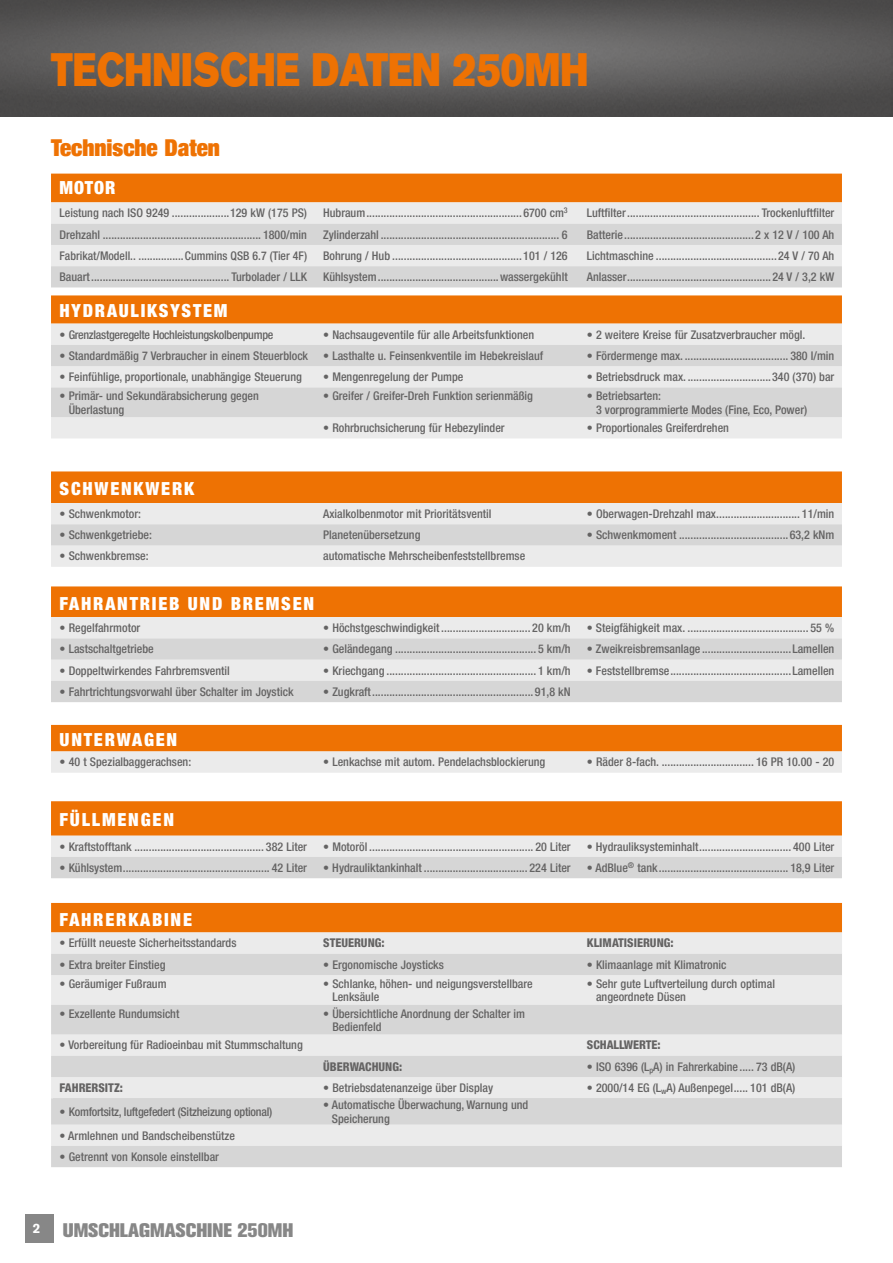
<style>
.page{position:relative;width:893px;height:1263px;background:#fff}
.page>*{position:absolute;margin:0;border:0;box-sizing:border-box;transform-origin:0 0}
.t1{font:46.5px "Akzidenz Grotesk BQ Super";color:#ee7203;scale:.8 1}
.t2{font:900 condensed 23.25px "Helvetica Neue LT Com";color:#ee7203}
.t3{font:800 19.5px "Akzidenz Grotesk BQ";color:#878787}
.t4{font:900 condensed 18px "Helvetica Neue LT Com";letter-spacing:.1em;color:#fff}
.t5{font:500 condensed 12px/13.5px "Helvetica Neue LT Com";color:#646363}
.t6{font:800 condensed 12px "Helvetica Neue LT Com";color:#646363}
.t7{font:500 condensed 12px "Helvetica Neue LT Com";letter-spacing:-.02em;color:#646363}
.t8{font:500 condensed 12px "Helvetica Neue LT Com";letter-spacing:-.025em;color:#646363}
</style>
<div class="page">
<div style="left:26px;top:1215px;width:28px;height:28px;background:#878787"></div>
<img style="left:0;top:0;width:893px;height:117px">
<div style="left:51px;top:174px;width:791px;height:28px;background:#ee7203"></div>
<div style="left:51px;top:202px;width:791px;height:22px;background:#ebebeb"></div>
<svg style="left:51px;top:224px;width:791px;height:63px;background:#ddd"></svg>
<div style="left:51px;top:471px;width:791px;height:32px;background:#ee7203"></div>
<div style="left:51px;top:503px;width:791px;height:64px;background:#ebebeb"></div>
<div style="left:51px;top:524px;width:791px;height:21px;background:#d6d6d6"></div>
<div style="left:51px;top:586px;width:791px;height:31px;background:#ee7203"></div>
<div style="left:51px;top:617px;width:791px;height:21px;background:#ebebeb"></div>
<svg style="left:51px;top:638px;width:791px;height:64px;background:#ddd"></svg>
<svg style="left:51px;top:725px;width:791px;height:48px;background:#eca96c"></svg>
<svg style="left:51px;top:801px;width:791px;height:77px;background:#e6af7e"></svg>
<div style="left:51px;top:903px;width:791px;height:29px;background:#ee7203"></div>
<div style="left:51px;top:932px;width:791px;height:22px;background:#ebebeb"></div>
<svg style="left:51px;top:954px;width:791px;height:213px;background:#dfdfdf"></svg>
<div style="left:51px;top:295px;width:791px;height:29px;background:#ee7203"></div>
<div style="left:51px;top:324px;width:791px;height:114px;background:#ebebeb"></div>
<svg style="left:51px;top:345px;width:791px;height:72px;background:#dcdcdc"></svg>
<h1 class="t1" style="left:51px;top:43px;width:673px">TECHNISCHE DATEN 250MH</h1>
<h2 class="t2" style="left:51px;top:132px;width:170px">Technische Daten</h2>
<h3 class="t4" style="left:60px;top:177px;width:57px">MOTOR</h3>
<p class="t5" style="left:60px;top:206px;width:249px">Leistung nach ISO 9249 ....................129 kW (175 PS)</p>
<p class="t5" style="left:323px;top:206px;width:246px">Hubraum...................................................... 6700 cm<sup>3</sup></p>
<p class="t5" style="left:587px;top:206px;width:249px">Luftfilter.............................................. Trockenluftfilter</p>
<p class="t5" style="left:60px;top:227px;width:249px">Drehzahl ....................................................... 1800/min</p>
<p class="t5" style="left:323px;top:227px;width:246px">Zylinderzahl .............................................................. 6</p>
<p class="t5" style="left:587px;top:227px;width:249px">Batterie.............................................2 x 12 V / 100 Ah</p>
<p class="t5" style="left:60px;top:249px;width:249px">Fabrikat/Modell.. ................Cummins QSB 6.7 (Tier 4F)</p>
<p class="t5" style="left:323px;top:249px;width:246px">Bohrung / Hub .............................................101 / 126</p>
<p class="t5" style="left:587px;top:249px;width:249px">Lichtmaschine ..........................................24 V / 70 Ah</p>
<p class="t5" style="left:60px;top:270px;width:249px">Bauart................................................ Turbolader / LLK</p>
<p class="t5" style="left:323px;top:270px;width:246px">Kühlsystem..........................................wassergekühlt</p>
<p class="t5" style="left:587px;top:270px;width:249px">Anlasser..................................................24 V / 3,2 kW</p>
<h3 class="t4" style="left:60px;top:300px;width:170px">HYDRAULIKSYSTEM</h3>
<p class="t8" style="left:60px;top:327px;width:215px">• Grenzlastgeregelte Hochleistungskolbenpumpe</p>
<p class="t5" style="left:323px;top:327px;width:212px">• Nachsaugeventile für alle Arbeitsfunktionen</p>
<p class="t5" style="left:587px;top:327px;width:220px">• 2 weitere Kreise für Zusatzverbraucher mögl.</p>
<p class="t5" style="left:60px;top:349px;width:250px">• Standardmäßig 7 Verbraucher in einem Steuerblock</p>
<p class="t5" style="left:323px;top:349px;width:221px">• Lasthalte u. Feinsenkventile im Hebekreislauf</p>
<p class="t5" style="left:587px;top:349px;width:249px">• Fördermenge max. .................................... 380 l/min</p>
<p class="t5" style="left:60px;top:370px;width:244px">• Feinfühlige, proportionale, unabhängige Steuerung</p>
<p class="t5" style="left:323px;top:370px;width:142px">• Mengenregelung der Pumpe</p>
<p class="t5" style="left:587px;top:370px;width:249px">• Betriebsdruck max. .............................340 (370) bar</p>
<p class="t5" style="left:69px;top:389px;width:192px;text-indent:-9px">• Primär- und Sekundärabsicherung gegen<br>Überlastung</p>
<p class="t5" style="left:323px;top:389px;width:211px">• Greifer / Greifer-Dreh Funktion serienmäßig</p>
<p class="t5" style="left:596px;top:389px;width:213px;text-indent:-9px">• Betriebsarten:<br>3 vorprogrammierte Modes (Fine, Eco, Power)</p>
<p class="t5" style="left:323px;top:421px;width:183px">• Rohrbruchsicherung für Hebezylinder</p>
<p class="t5" style="left:587px;top:421px;width:144px">• Proportionales Greiferdrehen</p>
<h3 class="t4" style="left:60px;top:478px;width:136px">SCHWENKWERK</h3>
<p class="t5" style="left:60px;top:507px;width:83px">• Schwenkmotor:</p>
<p class="t5" style="left:323px;top:507px;width:170px">Axialkolbenmotor mit Prioritätsventil</p>
<p class="t5" style="left:587px;top:507px;width:249px">• Oberwagen-Drehzahl max............................. 11/min</p>
<p class="t5" style="left:60px;top:528px;width:94px">• Schwenkgetriebe:</p>
<p class="t5" style="left:323px;top:528px;width:99px">Planetenübersetzung</p>
<p class="t5" style="left:587px;top:528px;width:249px">• Schwenkmoment ......................................63,2 kNm</p>
<p class="t5" style="left:60px;top:549px;width:90px">• Schwenkbremse:</p>
<p class="t5" style="left:323px;top:549px;width:204px">automatische Mehrscheibenfeststellbremse</p>
<h3 class="t4" style="left:60px;top:593px;width:256px">FAHRANTRIEB UND BREMSEN</h3>
<p class="t5" style="left:60px;top:621px;width:82px">• Regelfahrmotor</p>
<p class="t5" style="left:323px;top:621px;width:249px">• Höchstgeschwindigkeit ............................... 20 km/h</p>
<p class="t5" style="left:587px;top:621px;width:249px">• Steigfähigkeit max. .......................................... 55 %</p>
<p class="t5" style="left:60px;top:642px;width:96px">• Lastschaltgetriebe</p>
<p class="t5" style="left:323px;top:642px;width:249px">• Geländegang ................................................. 5 km/h</p>
<p class="t5" style="left:587px;top:642px;width:249px">• Zweikreisbremsanlage ...............................Lamellen</p>
<p class="t5" style="left:60px;top:663px;width:172px">• Doppeltwirkendes Fahrbremsventil</p>
<p class="t5" style="left:323px;top:663px;width:249px">• Kriechgang .................................................... 1 km/h</p>
<p class="t5" style="left:587px;top:663px;width:249px">• Feststellbremse..........................................Lamellen</p>
<p class="t5" style="left:60px;top:685px;width:236px">• Fahrtrichtungsvorwahl über Schalter im Joystick</p>
<p class="t5" style="left:323px;top:685px;width:249px">• Zugkraft........................................................ 91,8 kN</p>
<h3 class="t4" style="left:60px;top:729px;width:119px">UNTERWAGEN</h3>
<p class="t5" style="left:60px;top:755px;width:133px">• 40 t Spezialbaggerachsen:</p>
<p class="t5" style="left:323px;top:755px;width:224px">• Lenkachse mit autom. Pendelachsblockierung</p>
<p class="t5" style="left:587px;top:755px;width:249px">• Räder 8-fach. ................................ 16 PR 10.00 - 20</p>
<h3 class="t4" style="left:60px;top:809px;width:116px">FÜLLMENGEN</h3>
<p class="t5" style="left:60px;top:839px;width:249px">• Kraftstofftank ............................................. 382 Liter</p>
<p class="t5" style="left:323px;top:839px;width:249px">• Motoröl ......................................................... 20 Liter</p>
<p class="t5" style="left:587px;top:839px;width:249px">• Hydrauliksysteminhalt................................ 400 Liter</p>
<p class="t5" style="left:60px;top:861px;width:249px">• Kühlsystem................................................... 42 Liter</p>
<p class="t5" style="left:323px;top:861px;width:249px">• Hydrauliktankinhalt .................................... 224 Liter</p>
<p class="t5" style="left:587px;top:861px;width:249px">• AdBlue<sup>®</sup> tank............................................. 18,9 Liter</p>
<h3 class="t4" style="left:60px;top:908px;width:134px">FAHRERKABINE</h3>
<p class="t5" style="left:60px;top:936px;width:178px">• Erfüllt neueste Sicherheitsstandards</p>
<p class="t6" style="left:323px;top:936px;width:63px">STEUERUNG:</p>
<p class="t6" style="left:587px;top:936px;width:88px">KLIMATISIERUNG:</p>
<p class="t5" style="left:60px;top:957px;width:108px">• Extra breiter Einstieg</p>
<p class="t5" style="left:323px;top:957px;width:122px">• Ergonomische Joysticks</p>
<p class="t5" style="left:587px;top:957px;width:141px">• Klimaanlage mit Klimatronic</p>
<p class="t5" style="left:60px;top:977px;width:109px">• Geräumiger Fußraum</p>
<p class="t5" style="left:332px;top:977px;width:202px;text-indent:-9px">• Schlanke, höhen- und neigungsverstellbare<br>Lenksäule</p>
<p class="t5" style="left:596px;top:977px;width:180px;text-indent:-9px">• Sehr gute Luftverteilung durch optimal angeordnete Düsen</p>
<p class="t5" style="left:60px;top:1006px;width:121px">• Exzellente Rundumsicht</p>
<p class="t5" style="left:332px;top:1006px;width:194px;text-indent:-9px">• Übersichtliche Anordnung der Schalter im<br>Bedienfeld</p>
<p class="t5" style="left:60px;top:1038px;width:245px">• Vorbereitung für Radioeinbau mit Stummschaltung</p>
<p class="t6" style="left:587px;top:1038px;width:75px">SCHALLWERTE:</p>
<p class="t6" style="left:323px;top:1059px;width:80px">ÜBERWACHUNG:</p>
<p class="t5" style="left:587px;top:1059px;width:210px">• ISO 6396 (L<sub>p</sub>A) in Fahrerkabine..... 73 dB(A)</p>
<p class="t6" style="left:60px;top:1080px;width:65px">FAHRERSITZ:</p>
<p class="t5" style="left:323px;top:1081px;width:171px">• Betriebsdatenanzeige über Display</p>
<p class="t5" style="left:587px;top:1081px;width:210px">• 2000/14 EG (L<sub>w</sub>A) Außenpegel..... 101 dB(A)</p>
<p class="t7" style="left:60px;top:1104px;width:214px">• Komfortsitz, luftgefedert (Sitzheizung optional)</p>
<p class="t5" style="left:332px;top:1098px;width:198px;text-indent:-9px">• Automatische Überwachung, Warnung und<br>Speicherung</p>
<p class="t5" style="left:60px;top:1128px;width:177px">• Armlehnen und Bandscheibenstütze</p>
<p class="t5" style="left:60px;top:1150px;width:161px">• Getrennt von Konsole einstellbar</p>
<h3 class="t3" style="left:33px;top:1219px;width:262px"><sup>2</sup> UMSCHLAGMASCHINE 250MH</h3>
</div>
